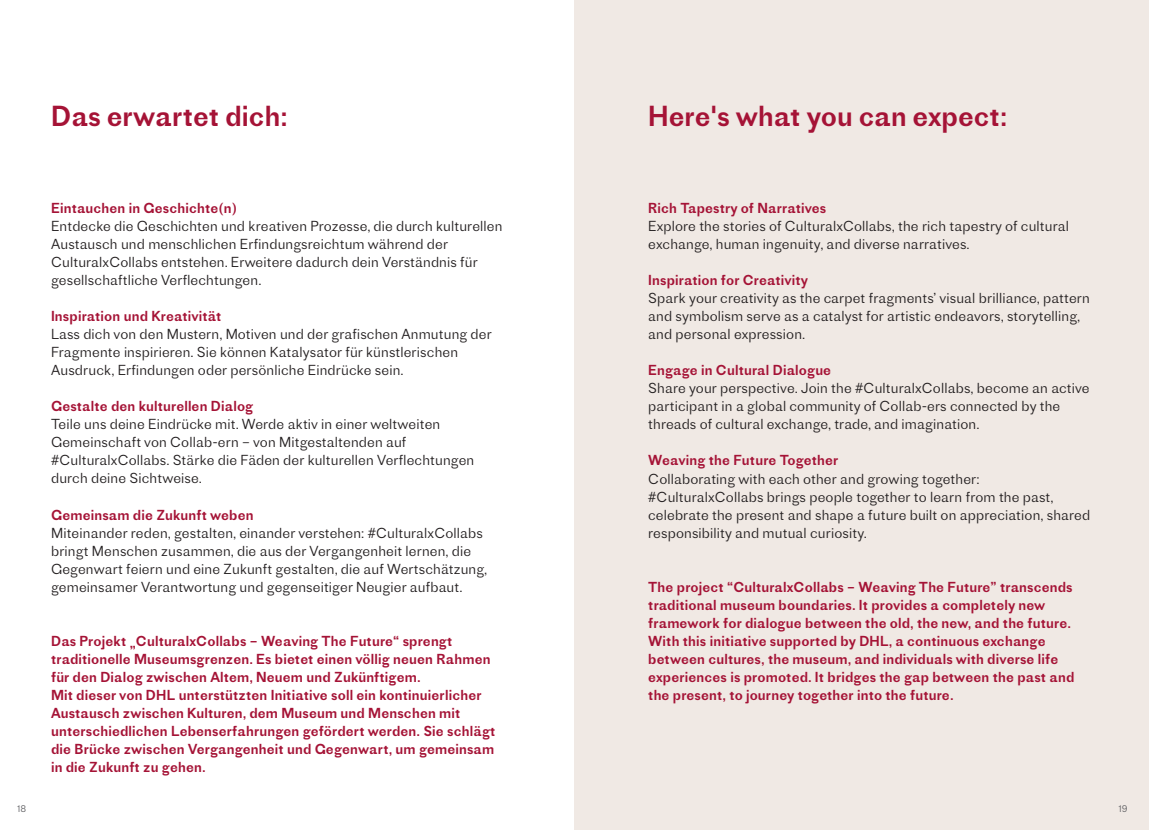
<style>
.page{position:relative;width:1149px;height:830px;background:#fff}
.page>*{position:absolute;margin:0;border:0;box-sizing:border-box;transform-origin:0 0}
.t1{font:27px "Proto Grotesk";color:#a51336}
.t2{font:300 13.5px/18px "Proto Grotesk";letter-spacing:.01em;color:#231f20}
.t3{font:13.5px/18px "Proto Grotesk";letter-spacing:.01em;color:#a51336}
.t4{font:300 9px "Proto Grotesk";color:#636366}
</style>
<div class="page">
<div style="left:574px;top:0;width:574px;height:829px;background:#f0e9e4"></div>
<h1 class="t1" style="left:51px;top:96px;width:238px">Das erwartet dich:</h1>
<p class="t3" style="left:51px;top:199px;width:187px">Eintauchen in Geschichte(n)</p>
<p class="t2" style="left:51px;top:217px;width:453px">Entdecke die Geschichten und kreativen Prozesse, die durch kulturellen Austausch und menschlichen Erfindungsreichtum während der CulturalxCollabs entstehen. Erweitere dadurch dein Verständnis für gesellschaftliche Verflechtungen.</p>
<p class="t3" style="left:51px;top:307px;width:172px">Inspiration und Kreativität</p>
<p class="t2" style="left:51px;top:325px;width:442px">Lass dich von den Mustern, Motiven und der grafischen Anmutung der<br>Fragmente inspirieren. Sie können Katalysator für künstlerischen<br>Ausdruck, Erfindungen oder persönliche Eindrücke sein.</p>
<p class="t3" style="left:51px;top:397px;width:204px">Gestalte den kulturellen Dialog</p>
<p class="t2" style="left:51px;top:415px;width:424px">Teile uns deine Eindrücke mit. Werde aktiv in einer weltweiten Gemeinschaft von Collab-ern – von Mitgestaltenden auf #CulturalxCollabs. Stärke die Fäden der kulturellen Verflechtungen durch deine Sichtweise.</p>
<p class="t3" style="left:51px;top:505px;width:204px">Gemeinsam die Zukunft weben</p>
<p class="t2" style="left:51px;top:523px;width:438px">Miteinander reden, gestalten, einander verstehen: #CulturalxCollabs bringt Menschen zusammen, die aus der Vergangenheit lernen, die Gegenwart feiern und eine Zukunft gestalten, die auf Wertschätzung, gemeinsamer Verantwortung und gegenseitiger Neugier aufbaut.</p>
<p class="t3" style="left:51px;top:631px;width:446px">Das Projekt „CulturalxCollabs – Weaving The Future“ sprengt traditionelle Museumsgrenzen. Es bietet einen völlig neuen Rahmen für den Dialog zwischen Altem, Neuem und Zukünftigem.<br>Mit dieser von DHL unterstützten Initiative soll ein kontinuierlicher Austausch zwischen Kulturen, dem Museum und Menschen mit unterschiedlichen Lebenserfahrungen gefördert werden. Sie schlägt die Brücke zwischen Vergangenheit und Gegenwart, um gemeinsam in die Zukunft zu gehen.</p>
<h1 class="t1" style="left:648px;top:96px;width:360px">Here's what you can expect:</h1>
<p class="t3" style="left:648px;top:199px;width:180px">Rich Tapestry of Narratives</p>
<p class="t2" style="left:648px;top:217px;width:422px">Explore the stories of CulturalxCollabs, the rich tapestry of cultural exchange, human ingenuity, and diverse narratives.</p>
<p class="t3" style="left:648px;top:271px;width:161px">Inspiration for Creativity</p>
<p class="t2" style="left:648px;top:289px;width:443px">Spark your creativity as the carpet fragments’ visual brilliance, pattern and symbolism serve as a catalyst for artistic endeavors, storytelling, and personal expression.</p>
<p class="t3" style="left:648px;top:361px;width:184px">Engage in Cultural Dialogue</p>
<p class="t2" style="left:648px;top:379px;width:443px">Share your perspective. Join the #CulturalxCollabs, become an active participant in a global community of Collab-ers connected by the threads of cultural exchange, trade, and imagination.</p>
<p class="t3" style="left:648px;top:451px;width:191px">Weaving the Future Together</p>
<p class="t2" style="left:648px;top:469px;width:443px">Collaborating with each other and growing together: #CulturalxCollabs brings people together to learn from the past, celebrate the present and shape a future built on appreciation, shared responsibility and mutual curiosity.</p>
<p class="t3" style="left:648px;top:577px;width:427px">The project “CulturalxCollabs – Weaving The Future” transcends traditional museum boundaries. It provides a completely new framework for dialogue between the old, the new, and the future.<br>With this initiative supported by DHL, a continuous exchange between cultures, the museum, and individuals with diverse life experiences is promoted. It bridges the gap between the past and the present, to journey together into the future.</p>
<p class="t4" style="left:17px;top:802px;width:11px">18</p>
<p class="t4" style="left:1118px;top:802px;width:11px">19</p>
</div>
